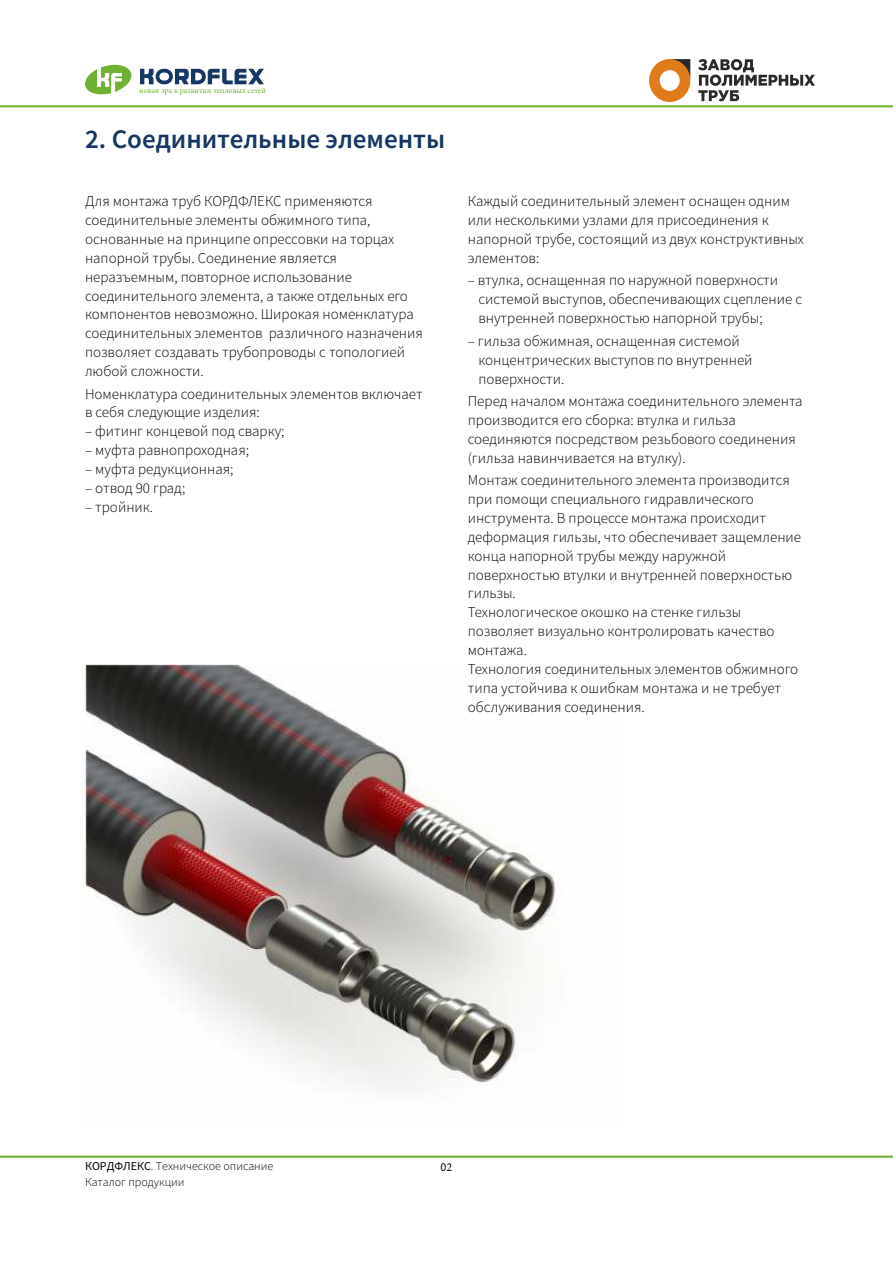
<style>
.page{position:relative;width:893px;height:1263px;background:#fff}
.page>*{position:absolute;margin:0;border:0;box-sizing:border-box;transform-origin:0 0}
.t1{font:600 27px "Source Sans Pro";color:#163763}
.t2{font:300 15px/18.9px "Source Sans Pro";color:#000}
.t3{font:300 12px "Source Sans Pro";color:#000}
.t4{font:12px "Source Sans Pro";color:#000}
.t5{font:7.95px "Minion Pro";color:#70b133}
.s1{font-weight:400}
.s2{font-family:"Minion Pro"}
</style>
<div class="page">
<img style="left:85px;top:664px;width:471px;height:421px">
<hr style="left:0;top:1155px;width:893px;height:3px;background:#70b133">
<hr style="left:0;top:105px;width:893px;height:2px;background:#70b133">
<svg style="left:140px;top:69px;width:124px;height:15px"></svg>
<svg style="left:85px;top:64px;width:47px;height:31px"></svg>
<img style="left:649px;top:60px;width:166px;height:41px">
<p class="t5" style="left:139px;top:85px;width:128px">новая эра в развитии тепловых сетей</p>
<h1 class="t1" style="left:85px;top:128px;width:362px">2. Соединительные элементы</h1>
<p class="t2" style="left:85px;top:193px;width:339px">Для монтажа труб КОРДФЛЕКС применяются соединительные элементы обжимного типа, основанные на принципе опрессовки на торцах напорной трубы. Соединение является неразъемным, повторное использование соединительного элемента, а также отдельных его компонентов невозможно. Широкая номенклатура соединительных элементов различного назначения позволяет создавать трубопроводы с топологией любой сложности.</p>
<p class="t2" style="left:85px;top:385px;width:339px">Номенклатура соединительных элементов включает в себя следующие изделия:<br>‒ фитинг концевой под сварку;<br>‒ муфта равнопроходная;<br>‒ муфта редукционная;<br>‒ отвод 90 град;<br>‒ тройник.</p>
<p class="t2" style="left:468px;top:193px;width:338px">Каждый соединительный элемент оснащен одним или несколькими узлами для присоединения к напорной трубе, состоящий из двух конструктивных элементов:</p>
<p class="t2" style="left:478px;top:272px;width:325px;text-indent:-11px">‒ втулка, оснащенная по наружной поверхности системой выступов, обеспечивающих сцепление с внутренней поверхностью напорной трубы;</p>
<p class="t2" style="left:478px;top:333px;width:276px;text-indent:-11px">‒ гильза обжимная, оснащенная системой концентрических выступов по внутренней поверхности.</p>
<p class="t2" style="left:468px;top:393px;width:336px">Перед началом монтажа соединительного элемента производится его сборка: втулка и гильза соединяются посредством резьбового соединения (гильза навинчивается на втулку).</p>
<p class="t2" style="left:468px;top:472px;width:335px">Монтаж соединительного элемента производится при помощи специального гидравлического инструмента. В процессе монтажа происходит деформация гильзы, что обеспечивает защемление конца напорной трубы между наружной поверхностью втулки и внутренней поверхностью гильзы.<br>Технологическое окошко на стенке гильзы позволяет визуально контролировать качество монтажа.<br>Технология соединительных элементов обжимного типа устойчива к ошибкам монтажа и не требует обслуживания соединения.</p>
<p class="t3" style="left:85px;top:1161px;width:190px"><span class="s1">КОРДФЛЕКС</span>. Техническое описание</p>
<p class="t4" style="left:440px;top:1161px;width:13px">0<span class="s2">2</span></p>
<p class="t3" style="left:85px;top:1177px;width:101px">Каталог продукции</p>
</div>
